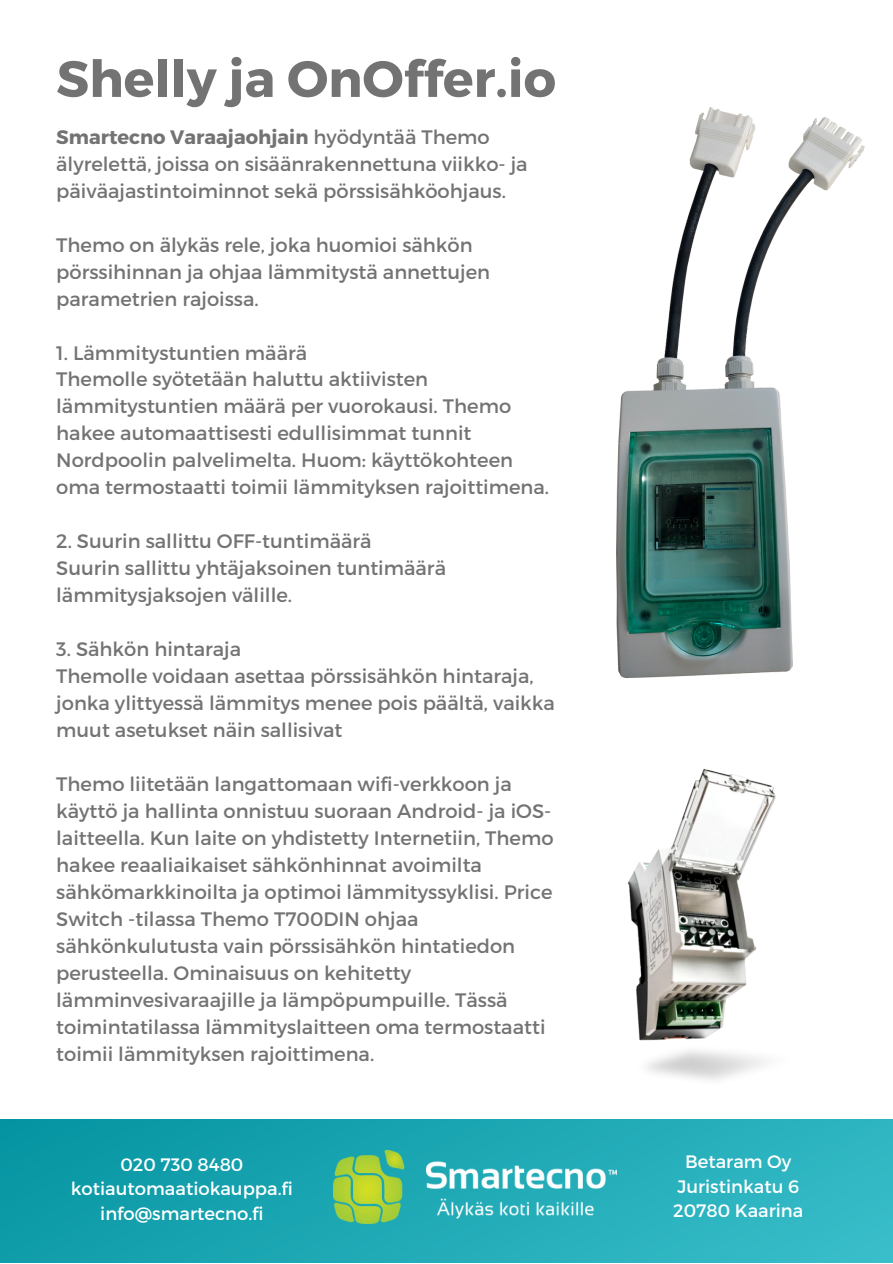
<style>
.page{position:relative;width:893px;height:1264px;background:#fff}
.page>*{position:absolute;margin:0;border:0;box-sizing:border-box;transform-origin:0 0}
.t1{font:700 51px "Montserrat";color:#737373}
.t2{font:19.5px/27px "Montserrat";color:#737373}
.t3{font:18px "Montserrat";color:#fff}
.s1{font-weight:700}
</style>
<div class="page">
<div style="left:0;top:1119px;width:892px;height:143px;background:linear-gradient(to right,#0a98a5,#34bac6)"></div>
<img style="left:333px;top:1150px;width:283px;height:73px">
<img style="left:616px;top:107px;width:248px;height:570px">
<img style="left:627px;top:768px;width:149px;height:312px">
<p class="t1" style="left:56px;top:46px;width:501px">Shelly ja OnOffer.io</p>
<p class="t2" style="left:56px;top:122px;width:473px"><span class="s1">Smartecno Varaajaohjain</span> hyödyntää Themo älyrelettä, joissa on sisäänrakennettuna viikko- ja päiväajastintoiminnot sekä pörssisähköohjaus.</p>
<p class="t2" style="left:56px;top:230px;width:435px">Themo on älykäs rele, joka huomioi sähkön pörssihinnan ja ohjaa lämmitystä annettujen parametrien rajoissa.</p>
<p class="t2" style="left:56px;top:338px;width:252px">1. Lämmitystuntien määrä</p>
<p class="t2" style="left:56px;top:365px;width:494px">Themolle syötetään haluttu aktiivisten lämmitystuntien määrä per vuorokausi. Themo hakee automaattisesti edullisimmat tunnit Nordpoolin palvelimelta. Huom: käyttökohteen oma termostaatti toimii lämmityksen rajoittimena.</p>
<p class="t2" style="left:56px;top:527px;width:317px">2. Suurin sallittu OFF-tuntimäärä</p>
<p class="t2" style="left:56px;top:554px;width:391px">Suurin sallittu yhtäjaksoinen tuntimäärä lämmitysjaksojen välille.</p>
<p class="t2" style="left:56px;top:635px;width:186px">3. Sähkön hintaraja</p>
<p class="t2" style="left:56px;top:662px;width:500px">Themolle voidaan asettaa pörssisähkön hintaraja, jonka ylittyessä lämmitys menee pois päältä, vaikka muut asetukset näin sallisivat</p>
<p class="t2" style="left:56px;top:770px;width:498px">Themo liitetään langattomaan wifi-verkkoon ja käyttö ja hallinta onnistuu suoraan Android- ja iOS&shy;laitteella. Kun laite on yhdistetty Internetiin, Themo hakee reaaliaikaiset sähkönhinnat avoimilta sähkömarkkinoilta ja optimoi lämmityssyklisi. Price Switch -tilassa Themo T700DIN ohjaa sähkönkulutusta vain pörssisähkön hintatiedon perusteella. Ominaisuus on kehitetty lämminvesivaraajille ja lämpöpumpuille. Tässä toimintatilassa lämmityslaitteen oma termostaatti toimii lämmityksen rajoittimena.</p>
<p class="t3" style="left:120px;top:1152px;width:124px">020 730 8480</p>
<p class="t3" style="left:71px;top:1177px;width:223px">kotiautomaatiokauppa.fi</p>
<p class="t3" style="left:100px;top:1202px;width:165px">info@smartecno.fi</p>
<p class="t3" style="left:685px;top:1149px;width:108px">Betaram Oy</p>
<p class="t3" style="left:677px;top:1174px;width:123px">Juristinkatu 6</p>
<p class="t3" style="left:673px;top:1199px;width:132px">20780 Kaarina</p>
</div>
